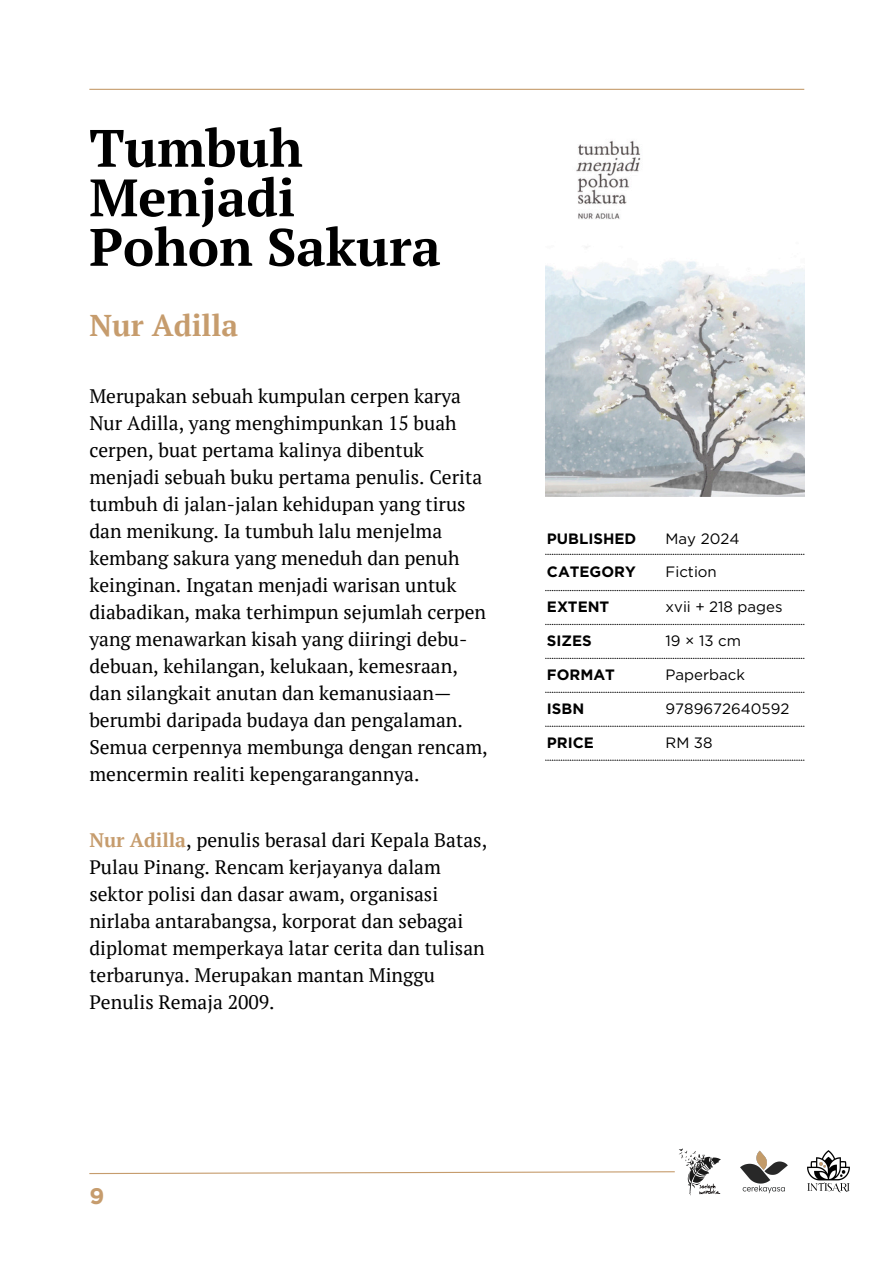
<style>
.page{position:relative;width:894px;height:1264px;background:#fff}
.page>*{position:absolute;margin:0;border:0;box-sizing:border-box;transform-origin:0 0}
.t1{font:700 52.5px/49.5px "PT Serif";color:#000}
.t2{font:700 30px "PT Serif";color:#c69c6d}
.t3{font:700 22.5px "Gotham";color:#c69c6d}
.t4{font:19.5px/27px "PT Serif";color:#000}
.t5{font:15px "Gotham";color:#000}
.t6{font:700 15px "Gotham";color:#000}
.s1{font-weight:700;color:#c69c6d}
</style>
<div class="page">
<hr style="left:89px;top:89px;width:715px;height:1px;background:#c69c6d">
<svg style="left:89px;top:1171px;width:585px;height:3px"></svg>
<img style="left:674px;top:1148px;width:47px;height:47px">
<img style="left:807px;top:1150px;width:43px;height:43px">
<img style="left:740px;top:1150px;width:47px;height:44px">
<svg style="left:545px;top:554px;width:259px;height:206px"></svg>
<img style="left:545px;top:140px;width:259px;height:357px">
<p class="t1" style="left:89px;top:122px;width:353px">Tumbuh<br>Menjadi<br>Pohon Sakura</p>
<p class="t2" style="left:89px;top:305px;width:150px">Nur Adilla</p>
<p class="t4" style="left:89px;top:382px;width:400px">Merupakan sebuah kumpulan cerpen karya Nur Adilla, yang menghimpunkan 15 buah cerpen, buat pertama kalinya dibentuk menjadi sebuah buku pertama penulis. Cerita tumbuh di jalan-jalan kehidupan yang tirus dan menikung. Ia tumbuh lalu menjelma kembang sakura yang meneduh dan penuh keinginan. Ingatan menjadi warisan untuk diabadikan, maka terhimpun sejumlah cerpen yang menawarkan kisah yang diiringi debu&shy;debuan, kehilangan, kelukaan, kemesraan, dan silangkait anutan dan kemanusiaan— berumbi daripada budaya dan pengalaman.<br>Semua cerpennya membunga dengan rencam, mencermin realiti kepengarangannya.</p>
<p class="t4" style="left:89px;top:826px;width:399px"><span class="s1">Nur Adilla</span>, penulis berasal dari Kepala Batas, Pulau Pinang. Rencam kerjayanya dalam sektor polisi dan dasar awam, organisasi nirlaba antarabangsa, korporat dan sebagai diplomat memperkaya latar cerita dan tulisan terbarunya. Merupakan mantan Minggu Penulis Remaja 2009.</p>
<p class="t6" style="left:546px;top:529px;width:91px">PUBLISHED</p>
<h1 class="t5" style="left:665px;top:529px;width:75px">May 2024</h1>
<h2 class="t6" style="left:546px;top:563px;width:90px">CATEGORY</h2>
<p class="t5" style="left:665px;top:563px;width:53px">Fiction</p>
<p class="t6" style="left:546px;top:598px;width:64px">EXTENT</p>
<p class="t5" style="left:665px;top:598px;width:118px">xvii + 218 pages</p>
<p class="t6" style="left:546px;top:632px;width:46px">SIZES</p>
<p class="t5" style="left:665px;top:632px;width:77px">19 × 13 cm</p>
<p class="t6" style="left:546px;top:666px;width:69px">FORMAT</p>
<p class="t5" style="left:665px;top:666px;width:81px">Paperback</p>
<p class="t6" style="left:546px;top:700px;width:39px">ISBN</p>
<p class="t5" style="left:665px;top:700px;width:125px">9789672640592</p>
<p class="t6" style="left:546px;top:733px;width:49px">PRICE</p>
<p class="t5" style="left:665px;top:733px;width:48px">RM 38</p>
<p class="t3" style="left:89px;top:1181px;width:16px">9</p>
</div>
